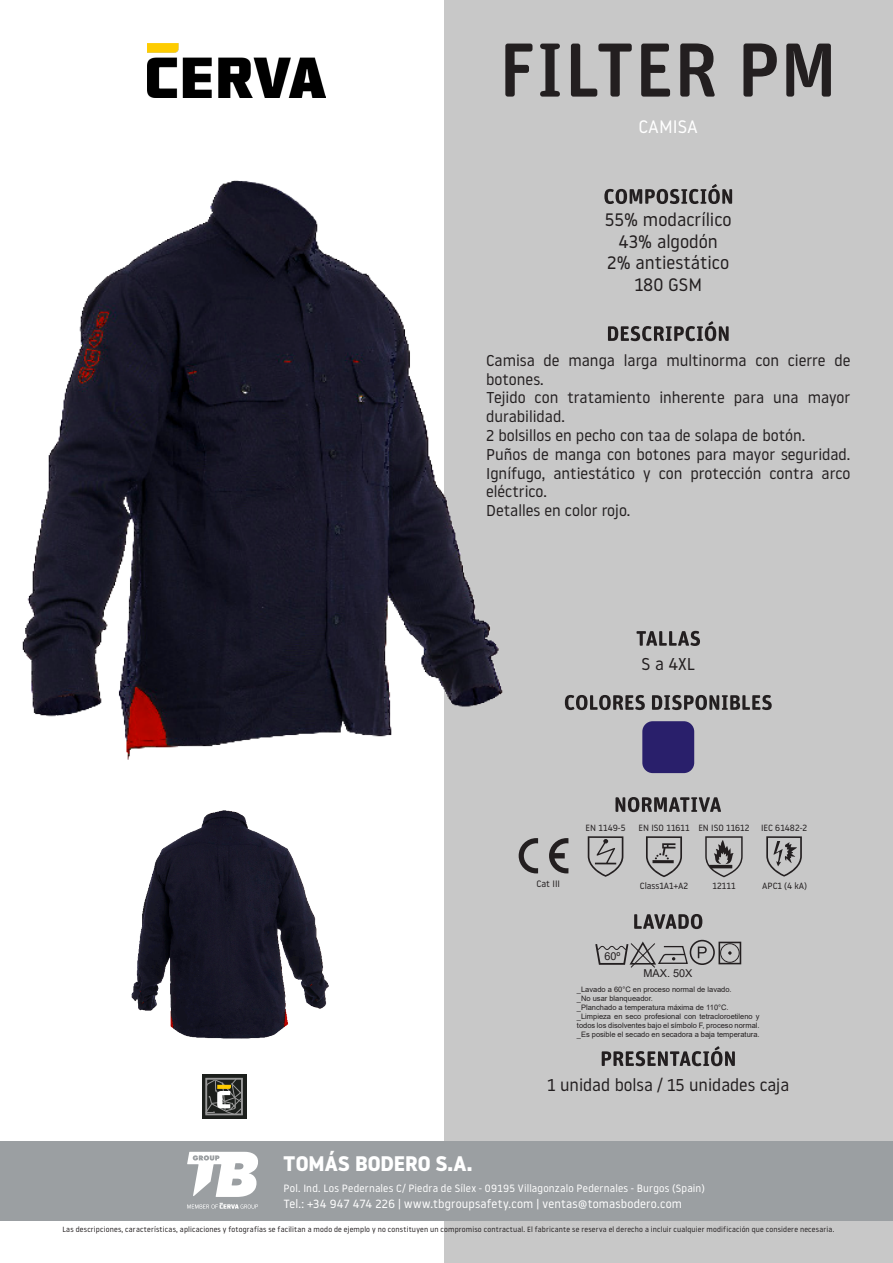
<style>
.page{position:relative;width:893px;height:1263px;background:#fff}
.page>*{position:absolute;margin:0;border:0;box-sizing:border-box;transform-origin:0 0}
.t1{font:500 75px "Unit Rounded Pro";color:#231f20}
.t2{font:700 21px "Noway";letter-spacing:-.005em;color:#fff}
.t3{font:18px "Noway";color:#231f20}
.t4{font:18px "Noway";color:#fff}
.t5{font:17.1px "Noway";color:#231f20}
.t6{font:15.6px/18.8px "Noway";color:#231f20}
.t7{font:11.85px "Noway";letter-spacing:.015em;color:#fff}
.t8{font:10.8px "Arial";color:#231f20}
.t9{font:10.5px "Noway";letter-spacing:.02em;color:#fff}
.t10{font:9.3px "Noway";color:#231f20}
.t11{font:9px "Noway";color:#231f20}
.t12{font:7.5px/9px "Arial";color:#231f20}
.t13{font:7.5px "Noway";letter-spacing:.025em;color:#231f20}
</style>
<div class="page">
<div style="left:445px;top:0;width:448px;height:1263px;background:#c8c8c8"></div>
<div style="left:0;top:1141px;width:893px;height:80px;background:#9b9fa2"></div>
<svg style="left:187px;top:1152px;width:71px;height:56px"></svg>
<svg style="left:608px;top:321px;width:121px;height:20px"></svg>
<svg style="left:604px;top:184px;width:128px;height:20px"></svg>
<div style="left:642px;top:721px;width:52px;height:52px;background:#291f6b;border-radius:10px"></div>
<img style="left:148px;top:44px;width:177px;height:54px">
<div style="left:202px;top:1074px;width:44px;height:45px;background:#1c1f1c"></div>
<svg style="left:205px;top:1077px;width:38px;height:38px"></svg>
<svg style="left:595px;top:940px;width:146px;height:28px"></svg>
<svg style="left:519px;top:838px;width:19px;height:35px"></svg>
<svg style="left:549px;top:838px;width:19px;height:35px"></svg>
<svg style="left:646px;top:836px;width:36px;height:41px"></svg>
<svg style="left:588px;top:836px;width:35px;height:41px"></svg>
<svg style="left:766px;top:836px;width:36px;height:41px"></svg>
<svg style="left:705px;top:836px;width:38px;height:41px"></svg>
<img style="left:131px;top:810px;width:198px;height:229px">
<img style="left:22px;top:155px;width:481px;height:614px">
<svg style="left:565px;top:695px;width:207px;height:15px"></svg>
<svg style="left:615px;top:797px;width:106px;height:15px"></svg>
<svg style="left:634px;top:914px;width:68px;height:15px"></svg>
<svg style="left:602px;top:1046px;width:133px;height:20px"></svg>
<svg style="left:636px;top:631px;width:64px;height:15px"></svg>
<p class="t1" style="left:499px;top:36px;width:340px">FILTER PM</p>
<p class="t4" style="left:639px;top:114px;width:61px">CAMISA</p>
<p class="t3" style="left:605px;top:208px;width:128px">55% modacrílico</p>
<p class="t3" style="left:619px;top:229px;width:101px">43% algodón</p>
<p class="t3" style="left:607px;top:251px;width:123px">2% antiestático</p>
<p class="t3" style="left:634px;top:272px;width:69px">180 GSM</p>
<p class="t6" style="left:486px;top:350px;width:366px">Camisa de manga larga multinorma con cierre de botones.</p>
<p class="t6" style="left:486px;top:388px;width:366px">Tejido con tratamiento inherente para una mayor durabilidad.</p>
<p class="t6" style="left:486px;top:425px;width:321px">2 bolsillos en pecho con taa de solapa de botón.</p>
<p class="t6" style="left:486px;top:444px;width:366px;text-align:justify">Puños de manga con botones para mayor seguridad.<br>Ignífugo, antiestático y con protección contra arco eléctrico.</p>
<p class="t6" style="left:486px;top:501px;width:146px">Detalles en color rojo.</p>
<p class="t5" style="left:641px;top:652px;width:55px">S a 4XL</p>
<p class="t10" style="left:536px;top:877px;width:25px">Cat III</p>
<p class="t11" style="left:586px;top:822px;width:41px">EN 1149-5</p>
<p class="t11" style="left:638px;top:822px;width:53px">EN ISO 11611</p>
<p class="t11" style="left:698px;top:822px;width:53px">EN ISO 11612</p>
<p class="t11" style="left:761px;top:822px;width:48px">IEC 61482-2</p>
<p class="t11" style="left:640px;top:879px;width:50px">Class1A1+A2</p>
<p class="t11" style="left:713px;top:879px;width:25px">12111</p>
<p class="t11" style="left:762px;top:879px;width:47px">APC1 (4 kA)</p>
<p class="t8" style="left:604px;top:949px;width:18px">60º</p>
<p class="t8" style="left:644px;top:965px;width:50px">MAX. 50X</p>
<p class="t12" style="left:577px;top:985px;width:156px">_Lavado a 60°C en proceso normal de lavado.</p>
<p class="t12" style="left:577px;top:994px;width:77px">_No usar blanqueador.</p>
<p class="t12" style="left:577px;top:1003px;width:153px">_Planchado a temperatura máxima de 110°C.</p>
<p class="t12" style="left:577px;top:1012px;width:184px">_Limpieza en seco profesional con tetracloroetileno y todos los disolventes bajo el símbolo F, proceso normal.</p>
<p class="t12" style="left:577px;top:1030px;width:184px">_Es posible el secado en secadora a baja temperatura.</p>
<p class="t2" style="left:283px;top:1151px;width:191px">TOMÁS BODERO S.A.</p>
<p class="t5" style="left:547px;top:1073px;width:244px">1 unidad bolsa / 15 unidades caja</p>
<p class="t9" style="left:284px;top:1181px;width:423px">Pol. Ind. Los Pedernales C/ Piedra de Sílex - 09195 Villagonzalo Pedernales - Burgos (Spain)</p>
<p class="t7" style="left:284px;top:1195px;width:400px">Tel.: +34 947 474 226 | www.tbgroupsafety.com | ventas@tomasbodero.com</p>
<p class="t13" style="left:62px;top:1225px;width:773px">Las descripciones, características, aplicaciones y fotografías se facilitan a modo de ejemplo y no constituyen un compromiso contractual. El fabricante se reserva el derecho a incluir cualquier modificación que considere necesaria.</p>
</div>
